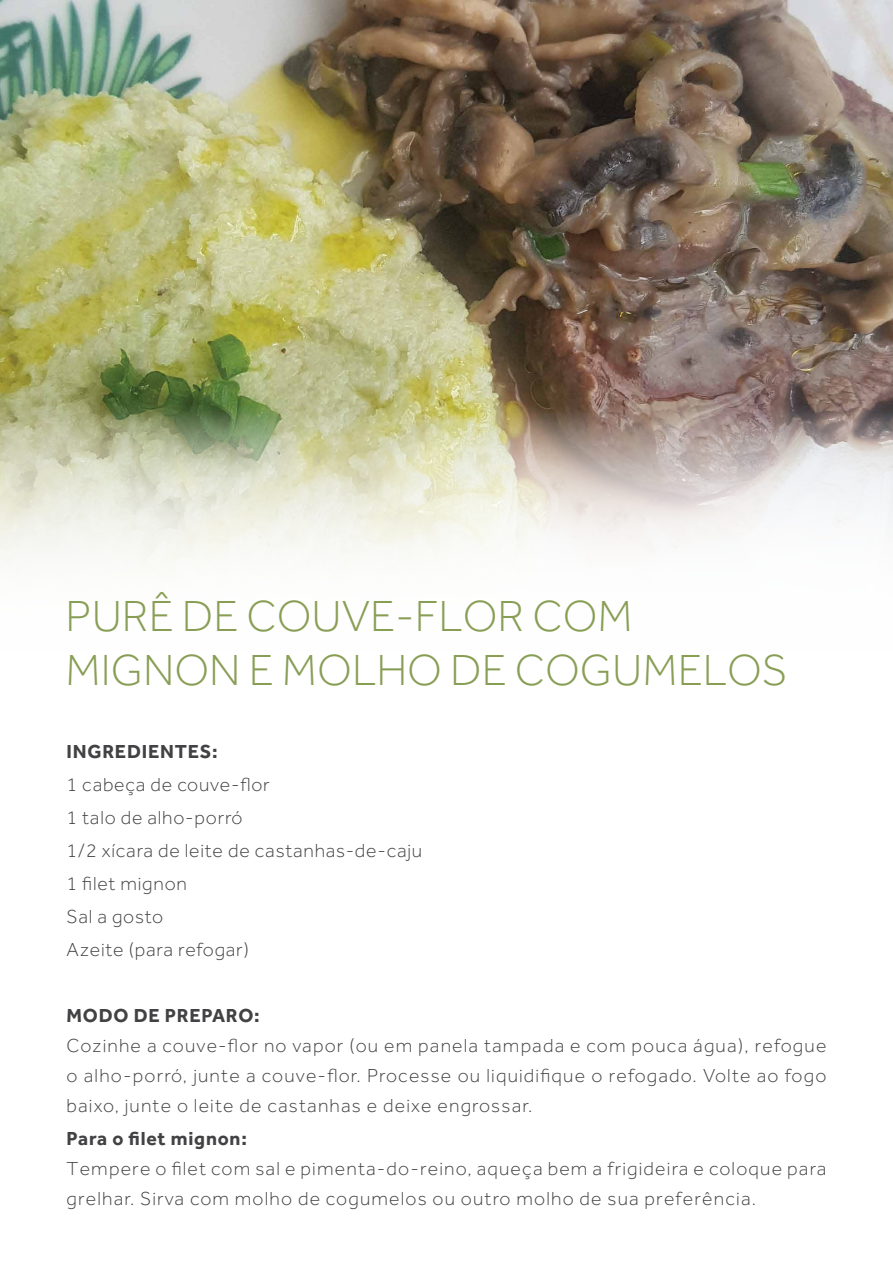
<style>
.page{position:relative;width:893px;height:1263px;background:#fff}
.page>*{position:absolute;margin:0;border:0;box-sizing:border-box;transform-origin:0 0}
.t1{font:300 45px/54px "Effra";color:#899e55}
.t2{font:300 19.5px/30px "Effra";letter-spacing:.06em;color:#424143;text-align:justify}
.t3{font:300 19.5px/33px "Effra";letter-spacing:.04em;color:#424143}
.t4{font:700 19.5px "Effra";letter-spacing:.04em;color:#424143}
</style>
<div class="page">
<img style="left:0;top:0;width:893px;height:405px">
<svg style="left:0;top:405px;width:893px;height:161px"></svg>
<h1 class="t1" style="left:66px;top:589px;width:723px">PURÊ DE COUVE-FLOR COM<br>MIGNON E MOLHO DE COGUMELOS</h1>
<p class="t4" style="left:67px;top:739px;width:153px">INGREDIENTES:</p>
<p class="t3" style="left:67px;top:767px;width:357px">1 cabeça de couve-flor<br>1 talo de alho-porró<br>1/2 xícara de leite de castanhas-de-caju<br>1 filet mignon<br>Sal a gosto<br>Azeite (para refogar)</p>
<p class="t4" style="left:67px;top:1003px;width:195px">MODO DE PREPARO:</p>
<p class="t2" style="left:67px;top:1030px;width:761px">Cozinhe a couve-flor no vapor (ou em panela tampada e com pouca água), refogue o alho-porró, junte a couve-flor. Processe ou liquidifique o refogado. Volte ao fogo baixo, junte o leite de castanhas e deixe engrossar.</p>
<p class="t4" style="left:67px;top:1126px;width:182px">Para o filet mignon:</p>
<p class="t2" style="left:67px;top:1153px;width:761px">Tempere o filet com sal e pimenta-do-reino, aqueça bem a frigideira e coloque para grelhar. Sirva com molho de cogumelos ou outro molho de sua preferência.</p>
</div>
